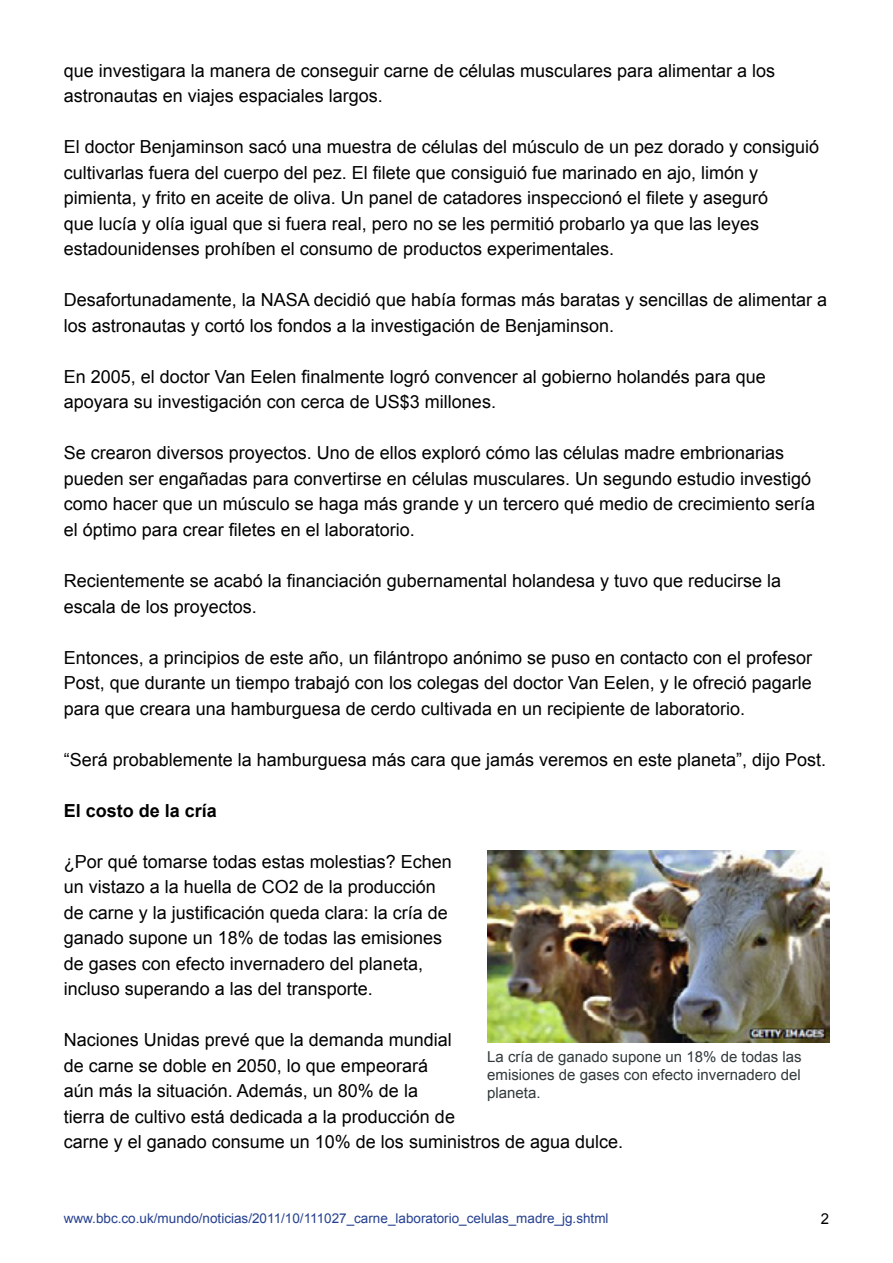
<style>
.page{position:relative;width:893px;height:1263px;background:#fff}
.page>*{position:absolute;margin:0;border:0;box-sizing:border-box;transform-origin:0 0}
.t1{font:18px/25.5px "Arial";color:#000}
.t2{font:700 18px "Arial";color:#000}
.t3{font:15px/18px "Arial";color:#31393b;text-align:justify}
.t4{font:15px "Arial";color:#000}
.t5{font:13.5px "Arial";color:#25408f}
</style>
<div class="page">
<img style="left:487px;top:850px;width:342px;height:193px">
<p class="t1" style="left:64px;top:58px;width:713px">que investigara la manera de conseguir carne de células musculares para alimentar a los astronautas en viajes espaciales largos.</p>
<p class="t1" style="left:64px;top:135px;width:757px">El doctor Benjaminson sacó una muestra de células del músculo de un pez dorado y consiguió cultivarlas fuera del cuerpo del pez. El filete que consiguió fue marinado en ajo, limón y pimienta, y frito en aceite de oliva. Un panel de catadores inspeccionó el filete y aseguró<br>que lucía y olía igual que si fuera real, pero no se les permitió probarlo ya que las leyes estadounidenses prohíben el consumo de productos experimentales.</p>
<p class="t1" style="left:64px;top:288px;width:765px">Desafortunadamente, la NASA decidió que había formas más baratas y sencillas de alimentar a los astronautas y cortó los fondos a la investigación de Benjaminson.</p>
<p class="t1" style="left:64px;top:364px;width:704px">En 2005, el doctor Van Eelen finalmente logró convencer al gobierno holandés para que apoyara su investigación con cerca de US$3 millones.</p>
<p class="t1" style="left:64px;top:441px;width:753px">Se crearon diversos proyectos. Uno de ellos exploró cómo las células madre embrionarias pueden ser engañadas para convertirse en células musculares. Un segundo estudio investigó como hacer que un músculo se haga más grande y un tercero qué medio de crecimiento sería el óptimo para crear filetes en el laboratorio.</p>
<p class="t1" style="left:64px;top:568px;width:719px">Recientemente se acabó la financiación gubernamental holandesa y tuvo que reducirse la escala de los proyectos.</p>
<p class="t1" style="left:64px;top:645px;width:750px;text-align:justify">Entonces, a principios de este año, un filántropo anónimo se puso en contacto con el profesor Post, que durante un tiempo trabajó con los colegas del doctor Van Eelen, y le ofreció pagarle para que creara una hamburguesa de cerdo cultivada en un recipiente de laboratorio.</p>
<p class="t1" style="left:64px;top:747px;width:764px">“Será probablemente la hamburguesa más cara que jamás veremos en este planeta”, dijo Post.</p>
<p class="t2" style="left:64px;top:798px;width:155px">El costo de la cría</p>
<p class="t1" style="left:64px;top:849px;width:390px">¿Por qué tomarse todas estas molestias? Echen un vistazo a la huella de CO2 de la producción de carne y la justificación queda clara: la cría de ganado supone un 18% de todas las emisiones de gases con efecto invernadero del planeta, incluso superando a las del transporte.</p>
<p class="t1" style="left:64px;top:1027px;width:561px">Naciones Unidas prevé que la demanda mundial<br>de carne se doble en 2050, lo que empeorará<br>aún más la situación. Además, un 80% de la<br>tierra de cultivo está dedicada a la producción de<br>carne y el ganado consume un 10% de los suministros de agua dulce.</p>
<p class="t3" style="left:487px;top:1048px;width:316px">La cría de ganado supone un 18% de todas las emisiones de gases con efecto invernadero del planeta.</p>
<p class="t5" style="left:64px;top:1209px;width:546px">www.bbc.co.uk/mundo/noticias/2011/10/111027_carne_laboratorio_celulas_madre_jg.shtml</p>
<p class="t4" style="left:821px;top:1208px;width:10px">2</p>
</div>
